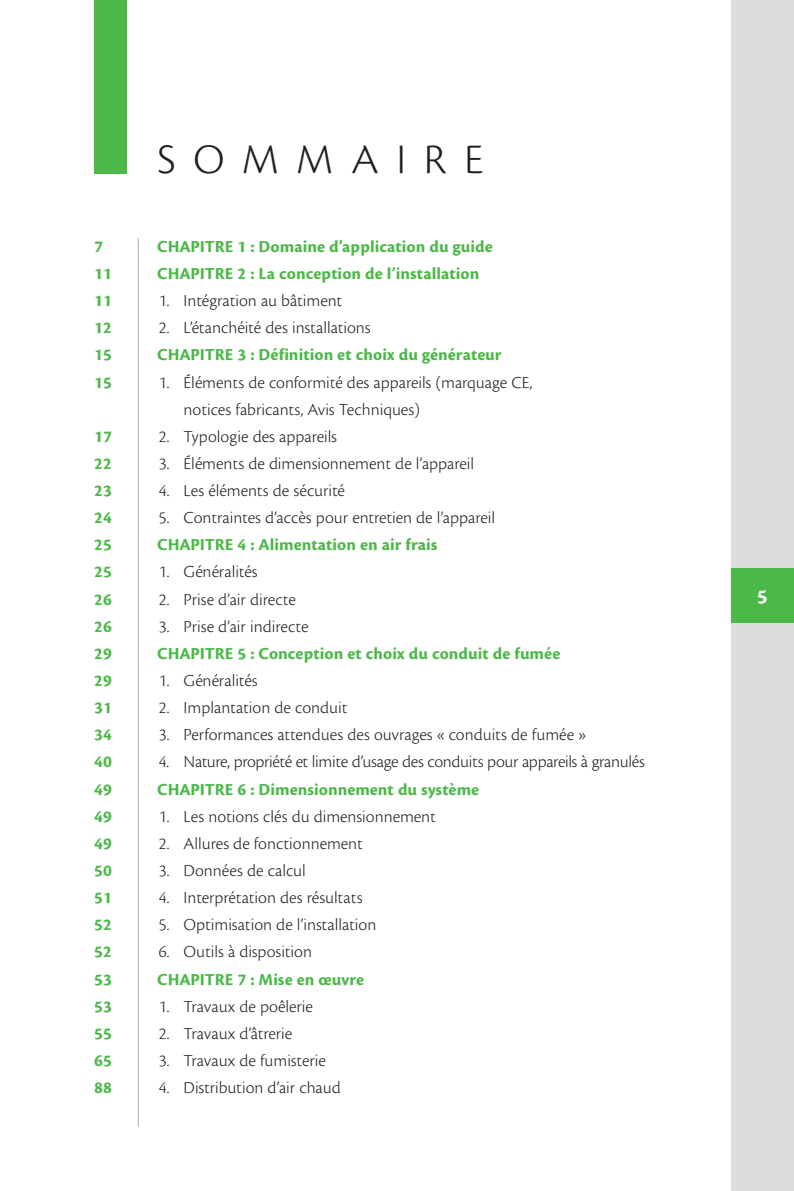
<style>
.page{position:relative;width:794px;height:1191px;background:#fff}
.page>*{position:absolute;margin:0;border:0;box-sizing:border-box;transform-origin:0 0}
.t1{font:43.75px "Cronos Pro Lt Capt";letter-spacing:.4em;color:#231f20}
.t2{font:21px "Cronos Pro Bold Capt";color:#fff}
.t3{font:17.5px/27.1px "Cronos Pro Lt Capt";color:#231f20}
.t4{font:17.5px "Cronos Pro Bold Capt";color:#4cb848}
.t5{font:17.5px "Cronos Pro Lt Capt";letter-spacing:-.02em;color:#231f20}
</style>
<div class="page">
<div style="left:731px;top:0;width:63px;height:1191px;background:#dcdddf"></div>
<div style="left:731px;top:568px;width:63px;height:54px;background:#4cb848"></div>
<hr style="left:138px;top:238px;width:1px;height:888px;background:#a8a9ad">
<div style="left:94px;top:0;width:32px;height:174px;background:#4cb848"></div>
<p class="t1" style="left:157px;top:134px;width:328px">SOMMAIRE</p>
<p class="t4" style="left:94px;top:236px;width:10px">7</p>
<p class="t4" style="left:157px;top:236px;width:337px">CHAPITRE 1 : Domaine d’application du guide</p>
<p class="t4" style="left:94px;top:263px;width:19px">11</p>
<p class="t4" style="left:157px;top:263px;width:323px">CHAPITRE 2 : La conception de l’installation</p>
<p class="t4" style="left:94px;top:291px;width:19px">11</p>
<p class="t3" style="left:159px;top:287px;width:185px">1. Intégration au bâtiment</p>
<p class="t4" style="left:94px;top:318px;width:19px">12</p>
<p class="t3" style="left:159px;top:314px;width:213px">2. L’étanchéité des installations</p>
<p class="t4" style="left:94px;top:345px;width:19px">15</p>
<p class="t4" style="left:157px;top:345px;width:346px">CHAPITRE 3 : Définition et choix du générateur</p>
<p class="t4" style="left:94px;top:372px;width:19px">15</p>
<p class="t3" style="left:184px;top:368px;width:350px;text-indent:-25px">1. Éléments de conformité des appareils (marquage CE, notices fabricants, Avis Techniques)</p>
<p class="t4" style="left:94px;top:426px;width:19px">17</p>
<p class="t3" style="left:159px;top:423px;width:180px">2. Typologie des appareils</p>
<p class="t4" style="left:94px;top:453px;width:19px">22</p>
<p class="t3" style="left:159px;top:450px;width:317px">3. Éléments de dimensionnement de l’appareil</p>
<p class="t4" style="left:94px;top:480px;width:19px">23</p>
<p class="t3" style="left:159px;top:477px;width:188px">4. Les éléments de sécurité</p>
<p class="t4" style="left:94px;top:508px;width:19px">24</p>
<p class="t3" style="left:159px;top:504px;width:338px">5. Contraintes d’accès pour entretien de l’appareil</p>
<p class="t4" style="left:94px;top:535px;width:19px">25</p>
<p class="t4" style="left:157px;top:535px;width:281px">CHAPITRE 4 : Alimentation en air frais</p>
<p class="t4" style="left:94px;top:562px;width:19px">25</p>
<p class="t3" style="left:159px;top:558px;width:100px">1. Généralités</p>
<p class="t4" style="left:94px;top:589px;width:19px">26</p>
<p class="t3" style="left:159px;top:585px;width:139px">2. Prise d’air directe</p>
<p class="t4" style="left:94px;top:616px;width:19px">26</p>
<p class="t3" style="left:159px;top:612px;width:151px">3. Prise d’air indirecte</p>
<p class="t4" style="left:94px;top:643px;width:19px">29</p>
<p class="t4" style="left:157px;top:643px;width:404px">CHAPITRE 5 : Conception et choix du conduit de fumée</p>
<p class="t4" style="left:94px;top:670px;width:19px">29</p>
<p class="t3" style="left:159px;top:667px;width:100px">1. Généralités</p>
<p class="t4" style="left:94px;top:697px;width:19px">31</p>
<p class="t3" style="left:159px;top:694px;width:190px">2. Implantation de conduit</p>
<p class="t4" style="left:94px;top:725px;width:19px">34</p>
<p class="t3" style="left:159px;top:721px;width:429px">3. Performances attendues des ouvrages « conduits de fumée »</p>
<p class="t4" style="left:94px;top:752px;width:19px">40</p>
<p class="t5" style="left:159px;top:752px;width:487px">4. Nature, propriété et limite d’usage des conduits pour appareils à granulés</p>
<p class="t4" style="left:94px;top:779px;width:19px">49</p>
<p class="t4" style="left:157px;top:779px;width:323px">CHAPITRE 6 : Dimensionnement du système</p>
<p class="t4" style="left:94px;top:806px;width:19px">49</p>
<p class="t3" style="left:159px;top:802px;width:279px">1. Les notions clés du dimensionnement</p>
<p class="t4" style="left:94px;top:833px;width:19px">49</p>
<p class="t3" style="left:159px;top:829px;width:206px">2. Allures de fonctionnement</p>
<p class="t4" style="left:94px;top:860px;width:19px">50</p>
<p class="t3" style="left:159px;top:857px;width:149px">3. Données de calcul</p>
<p class="t4" style="left:94px;top:887px;width:19px">51</p>
<p class="t3" style="left:159px;top:884px;width:205px">4. Interprétation des résultats</p>
<p class="t4" style="left:94px;top:914px;width:19px">52</p>
<p class="t3" style="left:159px;top:911px;width:219px">5. Optimisation de l’installation</p>
<p class="t4" style="left:94px;top:942px;width:19px">52</p>
<p class="t3" style="left:159px;top:938px;width:155px">6. Outils à disposition</p>
<p class="t4" style="left:94px;top:969px;width:19px">53</p>
<p class="t4" style="left:157px;top:969px;width:208px">CHAPITRE 7 : Mise en œuvre</p>
<p class="t4" style="left:94px;top:996px;width:19px">53</p>
<p class="t3" style="left:159px;top:992px;width:156px">1. Travaux de poêlerie</p>
<p class="t4" style="left:94px;top:1023px;width:19px">55</p>
<p class="t3" style="left:159px;top:1019px;width:135px">2. Travaux d’âtrerie</p>
<p class="t4" style="left:94px;top:1050px;width:19px">65</p>
<p class="t3" style="left:159px;top:1046px;width:169px">3. Travaux de fumisterie</p>
<p class="t4" style="left:94px;top:1077px;width:19px">88</p>
<p class="t3" style="left:159px;top:1074px;width:183px">4. Distribution d’air chaud</p>
<p class="t2" style="left:757px;top:585px;width:12px">5</p>
</div>
